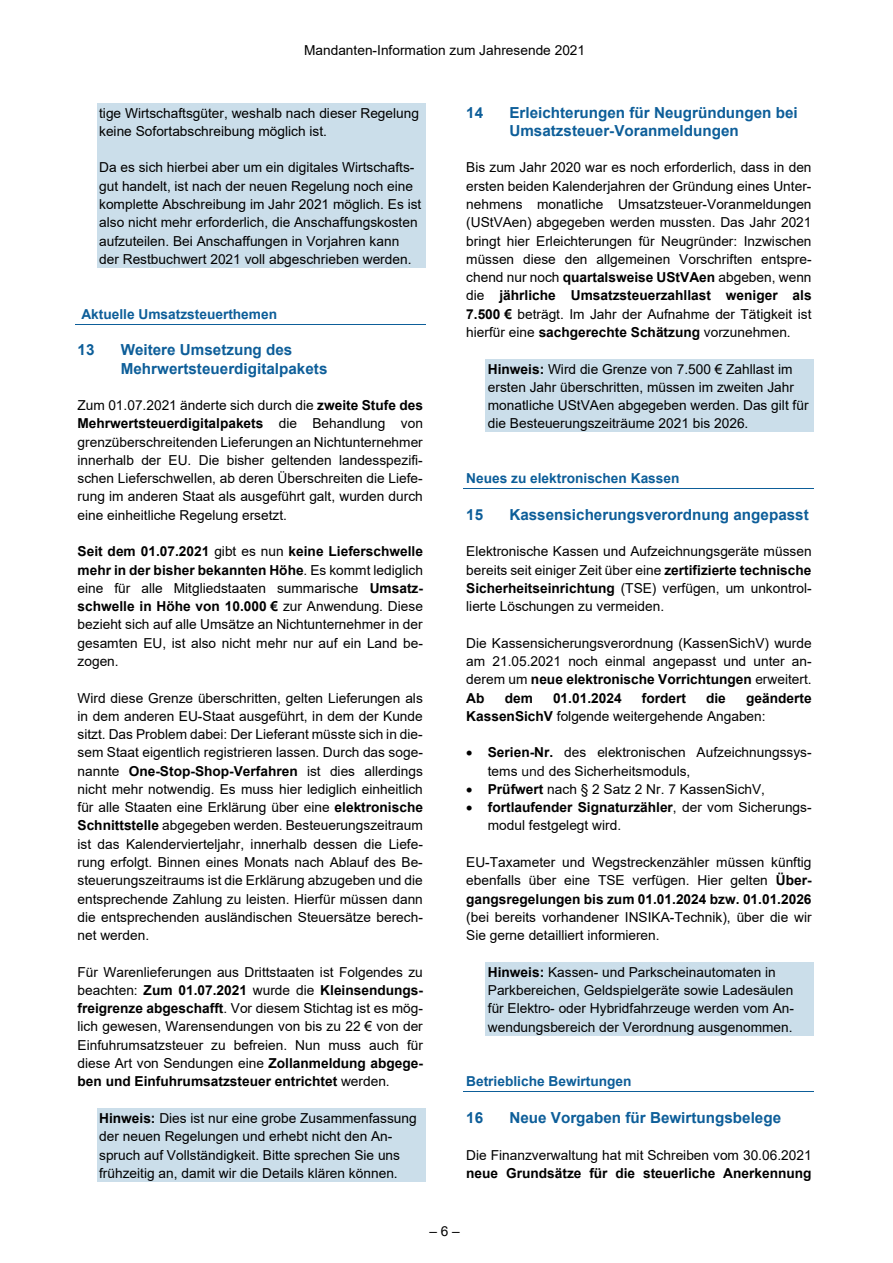
<style>
.page{position:relative;width:893px;height:1263px;background:#fff}
.page>*{position:absolute;margin:0;border:0;box-sizing:border-box;transform-origin:0 0}
.t1{font:700 15.15px/18.3px "Arial";color:#0d5e99}
.t2{font:13.65px/18.3px "Arial";color:#000}
.t3{font:700 13.65px "Arial";color:#0d5e99}
.t4{font:700 13.65px "Arial";color:#000}
.s1{font-weight:700}
.s2{font-family:"Segoe UI"}
</style>
<div class="page">
<div style="left:97px;top:103px;width:328px;height:18px;background:#cbdeea"></div>
<div style="left:97px;top:121px;width:328px;height:37px;background:#cbdeea"></div>
<div style="left:97px;top:158px;width:328px;height:18px;background:#cbdeea"></div>
<div style="left:97px;top:176px;width:328px;height:18px;background:#cbdeea"></div>
<div style="left:97px;top:194px;width:328px;height:19px;background:#cbdeea"></div>
<div style="left:97px;top:213px;width:328px;height:18px;background:#cbdeea"></div>
<div style="left:97px;top:231px;width:328px;height:18px;background:#cbdeea"></div>
<div style="left:97px;top:249px;width:328px;height:18px;background:#cbdeea"></div>
<hr style="left:75px;top:324px;width:350px;height:1px;background:#0d5e99">
<div style="left:97px;top:1108px;width:328px;height:19px;background:#cbdeea"></div>
<div style="left:97px;top:1127px;width:328px;height:18px;background:#cbdeea"></div>
<div style="left:97px;top:1145px;width:328px;height:18px;background:#cbdeea"></div>
<div style="left:97px;top:1163px;width:328px;height:18px;background:#cbdeea"></div>
<div style="left:486px;top:359px;width:328px;height:18px;background:#cbdeea"></div>
<div style="left:486px;top:377px;width:328px;height:18px;background:#cbdeea"></div>
<div style="left:486px;top:395px;width:328px;height:19px;background:#cbdeea"></div>
<div style="left:486px;top:414px;width:328px;height:18px;background:#cbdeea"></div>
<hr style="left:464px;top:488px;width:350px;height:1px;background:#0d5e99">
<div style="left:486px;top:962px;width:328px;height:18px;background:#cbdeea"></div>
<div style="left:486px;top:980px;width:328px;height:19px;background:#cbdeea"></div>
<div style="left:486px;top:999px;width:328px;height:18px;background:#cbdeea"></div>
<div style="left:486px;top:1017px;width:328px;height:18px;background:#cbdeea"></div>
<hr style="left:464px;top:1091px;width:350px;height:1px;background:#0d5e99">
<p class="t2" style="left:304px;top:41px;width:283px">Mandanten-Information zum Jahresende 2021</p>
<p class="t2" style="left:99px;top:104px;width:321px">tige Wirtschaftsgüter, weshalb nach dieser Regelung keine Sofortabschreibung möglich ist.</p>
<p class="t2" style="left:99px;top:158px;width:324px">Da es sich hierbei aber um ein digitales Wirtschafts&shy;gut handelt, ist nach der neuen Regelung noch eine komplette Abschreibung im Jahr 2021 möglich. Es ist also nicht mehr erforderlich, die Anschaffungskosten aufzuteilen. Bei Anschaffungen in Vorjahren kann der Restbuchwert 2021 voll abgeschrieben werden.</p>
<p class="t3" style="left:81px;top:304px;width:197px">Aktuelle Umsatzsteuerthemen</p>
<p class="t1" style="left:78px;top:341px;width:18px">13</p>
<p class="t1" style="left:121px;top:341px;width:208px">Weitere Umsetzung des<br>Mehrwertsteuerdigitalpakets</p>
<p class="t2" style="left:78px;top:396px;width:347px;text-align:justify">Zum 01.07.2021 änderte sich durch die <span class="s1">zweite Stufe des Mehrwertsteuerdigitalpakets</span> die Behandlung von grenzüberschreitenden Lieferungen an Nichtunternehmer innerhalb der EU. Die bisher geltenden landesspezifi&shy;schen Lieferschwellen, ab deren Überschreiten die Liefe&shy;rung im anderen Staat als ausgeführt galt, wurden durch eine einheitliche Regelung ersetzt.</p>
<p class="t2" style="left:78px;top:542px;width:347px;text-align:justify"><span class="s1">Seit dem 01.07.2021</span> gibt es nun <span class="s1">keine Lieferschwelle mehr in der bisher bekannten Höhe</span>. Es kommt lediglich eine für alle Mitgliedstaaten summarische <span class="s1">Umsatz&shy;schwelle in Höhe von 10.000 €</span> zur Anwendung. Diese bezieht sich auf alle Umsätze an Nichtunternehmer in der gesamten EU, ist also nicht mehr nur auf ein Land be&shy;zogen.</p>
<p class="t2" style="left:78px;top:688px;width:347px;text-align:justify">Wird diese Grenze überschritten, gelten Lieferungen als in dem anderen EU-Staat ausgeführt, in dem der Kunde sitzt. Das Problem dabei: Der Lieferant müsste sich in die&shy;sem Staat eigentlich registrieren lassen. Durch das soge&shy;nannte <span class="s1">One-Stop-Shop-Verfahren</span> ist dies allerdings nicht mehr notwendig. Es muss hier lediglich einheitlich für alle Staaten eine Erklärung über eine <span class="s1">elektronische Schnittstelle</span> abgegeben werden. Besteuerungszeitraum ist das Kalendervierteljahr, innerhalb dessen die Liefe&shy;rung erfolgt. Binnen eines Monats nach Ablauf des Be&shy;steuerungszeitraums ist die Erklärung abzugeben und die entsprechende Zahlung zu leisten. Hierfür müssen dann die entsprechenden ausländischen Steuersätze berech&shy;net werden.</p>
<p class="t2" style="left:78px;top:963px;width:347px;text-align:justify">Für Warenlieferungen aus Drittstaaten ist Folgendes zu beachten: <span class="s1">Zum 01.07.2021</span> wurde die <span class="s1">Kleinsendungs&shy;freigrenze abgeschafft</span>. Vor diesem Stichtag ist es mög&shy;lich gewesen, Warensendungen von bis zu 22 € von der Einfuhrumsatzsteuer zu befreien. Nun muss auch für diese Art von Sendungen eine <span class="s1">Zollanmeldung abgege&shy;ben und Einfuhrumsatzsteuer entrichtet</span> werden.</p>
<p class="t2" style="left:99px;top:1109px;width:319px"><span class="s1">Hinweis:</span> Dies ist nur eine grobe Zusammenfassung der neuen Regelungen und erhebt nicht den An&shy;spruch auf Vollständigkeit. Bitte sprechen Sie uns frühzeitig an, damit wir die Details klären können.</p>
<p class="t1" style="left:466px;top:103px;width:18px">14</p>
<p class="t1" style="left:509px;top:103px;width:290px">Erleichterungen für Neugründungen bei<br>Umsatzsteuer-Voranmeldungen</p>
<p class="t2" style="left:466px;top:158px;width:347px;text-align:justify">Bis zum Jahr 2020 war es noch erforderlich, dass in den ersten beiden Kalenderjahren der Gründung eines Unter&shy;nehmens monatliche Umsatzsteuer-Voranmeldungen (UStVAen) abgegeben werden mussten. Das Jahr 2021 bringt hier Erleichterungen für Neugründer: Inzwischen müssen diese den allgemeinen Vorschriften entspre&shy;chend nur noch <span class="s1">quartalsweise UStVAen</span> abgeben, wenn die <span class="s1">jährliche Umsatzsteuerzahllast weniger als 7.500 €</span> beträgt. Im Jahr der Aufnahme der Tätigkeit ist hierfür eine <span class="s1">sachgerechte Schätzung</span> vorzunehmen.</p>
<p class="t2" style="left:488px;top:359px;width:322px"><span class="s1">Hinweis:</span> Wird die Grenze von 7.500 € Zahllast im ersten Jahr überschritten, müssen im zweiten Jahr monatliche UStVAen abgegeben werden. Das gilt für die Besteuerungszeiträume 2021 bis 2026.</p>
<p class="t3" style="left:466px;top:469px;width:215px">Neues zu elektronischen Kassen</p>
<p class="t1" style="left:466px;top:505px;width:18px">15</p>
<p class="t1" style="left:509px;top:505px;width:301px">Kassensicherungsverordnung angepasst</p>
<p class="t2" style="left:466px;top:542px;width:347px;text-align:justify">Elektronische Kassen und Aufzeichnungsgeräte müssen bereits seit einiger Zeit über eine <span class="s1">zertifizierte technische Sicherheitseinrichtung</span> (TSE) verfügen, um unkontrol&shy;lierte Löschungen zu vermeiden.</p>
<p class="t2" style="left:466px;top:634px;width:347px;text-align:justify">Die Kassensicherungsverordnung (KassenSichV) wurde am 21.05.2021 noch einmal angepasst und unter an&shy;derem um <span class="s1">neue elektronische Vorrichtungen</span> erweitert.<br><span class="s1">Ab</span></p>
<p class="t2" style="left:466px;top:688px;width:347px;text-indent:280px"><span class="s1">geänderte<br>KassenSichV</span> folgende weitergehende Angaben:</p>
<p class="t2" style="left:488px;top:743px;width:325px;text-indent:-22px">• <span class="s1">Serien-Nr.</span> des elektronischen Aufzeichnungssys&shy;tems <span class="s2">und</span> des Sicherheitsmoduls,</p>
<p class="t2" style="left:466px;top:780px;width:300px">• <span class="s1">Prüfwert</span> nach § 2 Satz 2 Nr. 7 KassenSichV,</p>
<p class="t2" style="left:488px;top:798px;width:325px;text-indent:-22px">• <span class="s1">fortlaufender Signaturzähler</span>, der vom Sicherungs&shy;modul festgelegt wird.</p>
<p class="t2" style="left:466px;top:853px;width:347px;text-align:justify">EU-Taxameter und Wegstreckenzähler müssen künftig ebenfalls über eine TSE verfügen. Hier gelten <span class="s1">Über&shy;gangsregelungen bis zum 01.01.2024 bzw. 01.01.2026</span></p>
<p class="t2" style="left:466px;top:908px;width:347px">(bei bereits vorhandener INSIKA-Technik), über die wir<br>Sie gerne detailliert informieren.</p>
<p class="t2" style="left:488px;top:963px;width:308px"><span class="s1">Hinweis:</span> Kassen- und Parkscheinautomaten in Parkbereichen, Geldspielgeräte sowie Ladesäulen für Elektro- oder Hybridfahrzeuge werden vom An&shy;wendungsbereich der Verordnung ausgenommen.</p>
<p class="t4" style="left:505px;top:688px;width:30px">dem</p>
<p class="t4" style="left:553px;top:688px;width:70px">01.01.2024</p>
<p class="t4" style="left:642px;top:688px;width:46px">fordert</p>
<p class="t4" style="left:706px;top:688px;width:21px">die</p>
<p class="t3" style="left:466px;top:1072px;width:167px">Betriebliche Bewirtungen</p>
<p class="t1" style="left:466px;top:1109px;width:18px">16</p>
<p class="t1" style="left:509px;top:1109px;width:273px">Neue Vorgaben für Bewirtungsbelege</p>
<p class="t2" style="left:466px;top:1145px;width:347px">Die Finanzverwaltung hat mit Schreiben vom 30.06.2021</p>
<p class="t4" style="left:466px;top:1163px;width:347px">neue Grundsätze für die steuerliche Anerkennung</p>
<p class="t2" style="left:429px;top:1222px;width:32px">– 6 –</p>
</div>
